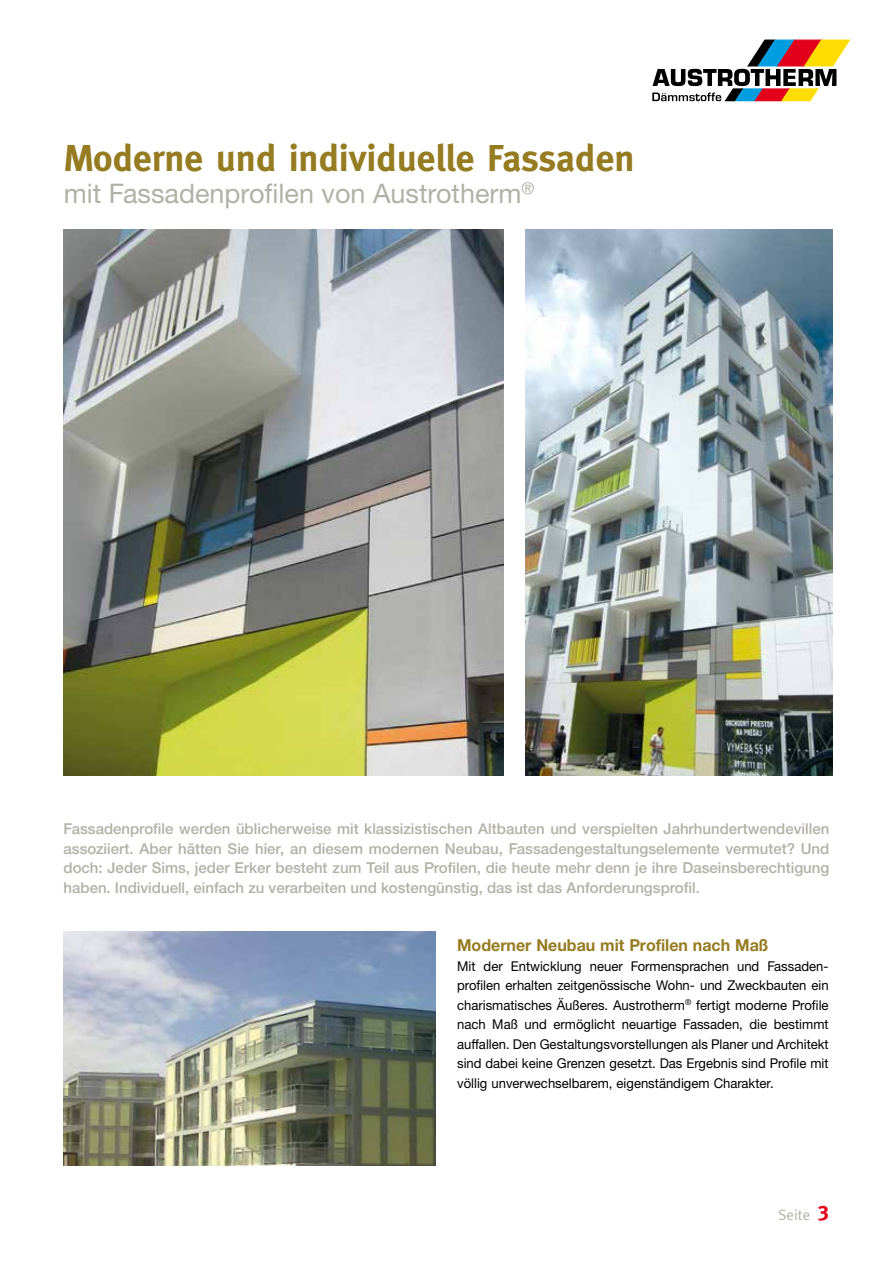
<style>
.page{position:relative;width:893px;height:1263px;background:#fff}
.page>*{position:absolute;margin:0;border:0;box-sizing:border-box;transform-origin:0 0}
.t1{font:700 37.5px "Meta";color:#967c21}
.t2{font:27px "Helvetica Neue LTW1 G";color:#b2b1a6}
.t3{font:700 16.5px "Helvetica Neue LTW1 G";color:#967c21}
.t4{font:500 15px/19.5px "Helvetica Neue LTW1 G";color:#b2b1a6;text-align:justify}
.t5{font:15px "Meta Plus Normal";color:#b2b1a6}
.t6{font:13.5px/19.5px "Helvetica Neue LTW1 G";color:#000;text-align:justify}
.s1{font-family:"Meta Plus Bold Caps";font-size:21px;color:#e2001a}
</style>
<div class="page">
<img style="left:64px;top:230px;width:439px;height:546px">
<img style="left:525px;top:230px;width:307px;height:546px">
<img style="left:64px;top:932px;width:372px;height:234px">
<svg style="left:652px;top:40px;width:198px;height:61px"></svg>
<h1 class="t1" style="left:64px;top:136px;width:572px">Moderne und individuelle Fassaden</h1>
<h2 class="t2" style="left:64px;top:176px;width:472px">mit Fassadenprofilen von Austrotherm<sup>®</sup></h2>
<p class="t4" style="left:64px;top:819px;width:767px">Fassadenprofile werden üblicherweise mit klassizistischen Altbauten und verspielten Jahrhundertwendevillen assoziiert. Aber hätten Sie hier, an diesem modernen Neubau, Fassadengestaltungselemente vermutet? Und doch: Jeder Sims, jeder Erker besteht zum Teil aus Profilen, die heute mehr denn je ihre Daseinsberechtigung haben. Individuell, einfach zu verarbeiten und kostengünstig, das ist das Anforderungsprofil.</p>
<p class="t3" style="left:457px;top:935px;width:313px">Moderner Neubau mit Profilen nach Maß</p>
<p class="t6" style="left:457px;top:956px;width:373px">Mit der Entwicklung neuer Formensprachen und Fassaden&shy;profilen erhalten zeitgenössische Wohn- und Zweckbauten ein charismatisches Äußeres. Austrotherm<sup>®</sup> fertigt moderne Profile nach Maß und ermöglicht neuartige Fassaden, die bestimmt auffallen. Den Gestaltungsvorstellungen als Planer und Architekt sind dabei keine Grenzen gesetzt. Das Ergebnis sind Profile mit völlig unverwechselbarem, eigenständigem Charakter.</p>
<p class="t5" style="left:778px;top:1206px;width:53px">Seite <span class="s1">3</span></p>
</div>
